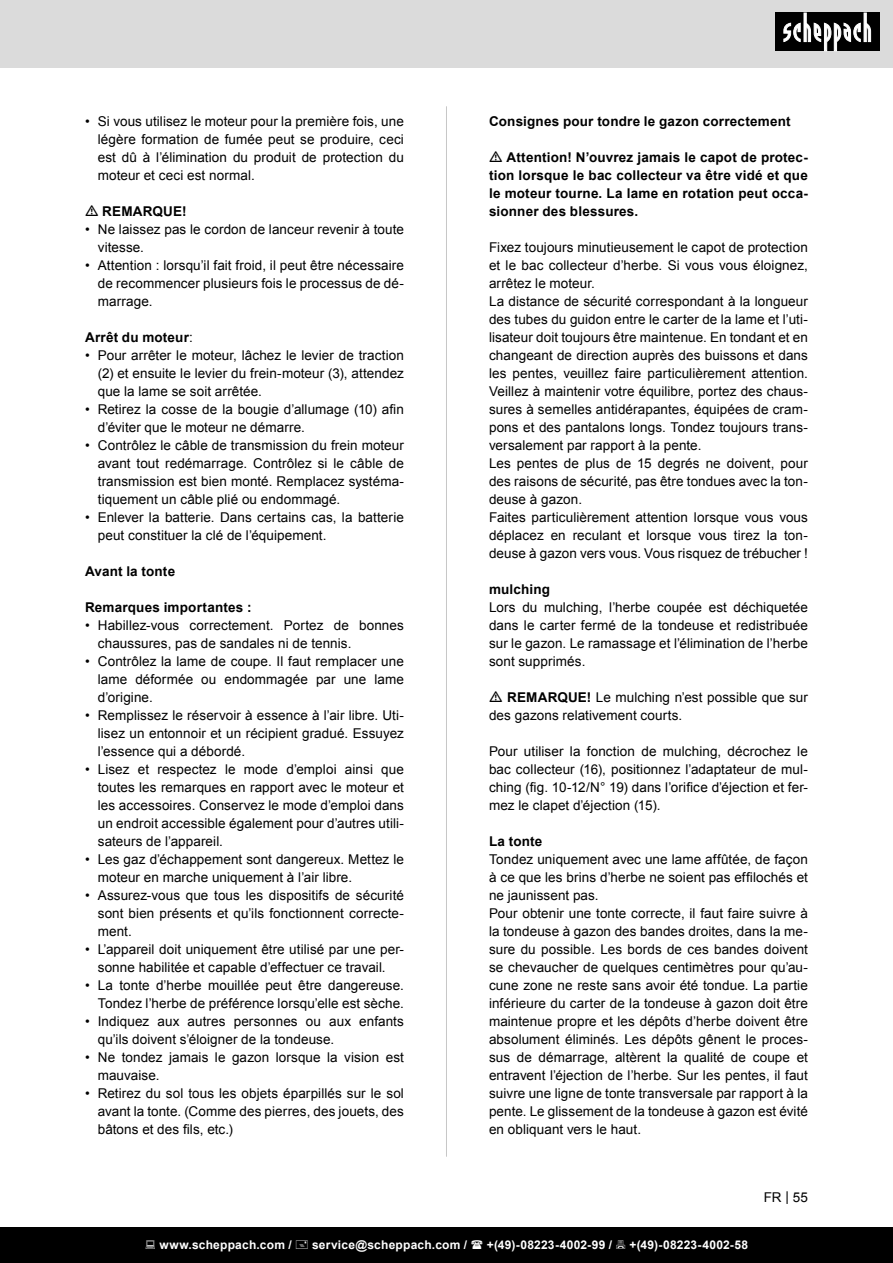
<style>
.page{position:relative;width:893px;height:1263px;background:#fff}
.page>*{position:absolute;margin:0;border:0;box-sizing:border-box;transform-origin:0 0}
.t1{font:13.5px/18px "Arial";letter-spacing:.005em;color:#000;text-align:justify}
.t2{font:700 13.5px/18px "Arial";letter-spacing:.015em;color:#000;text-align:justify}
.t3{font:700 12px "Arial";letter-spacing:.02em;color:#fff}
.s1{font-weight:400}
.s2{font-weight:700}
</style>
<div class="page">
<div style="left:0;top:0;width:893px;height:67px;background:#dbdbdb"></div>
<div style="left:0;top:1227px;width:893px;height:36px;background:#000"></div>
<div style="left:775px;top:13px;width:105px;height:38px;background:#000"></div>
<svg style="left:783px;top:13px;width:88px;height:38px"></svg>
<hr style="left:446px;top:106px;width:1px;height:1051px;background:#c7c7c7">
<p class="t1" style="left:98px;top:112px;width:308px;text-indent:-13px">• Si vous utilisez le moteur pour la première fois, une légère formation de fumée peut se produire, ceci est dû à l’élimination du produit de protection du moteur et ceci est normal.</p>
<p class="t2" style="left:102px;top:203px;width:86px">REMARQUE!</p>
<p class="t1" style="left:98px;top:220px;width:308px;text-indent:-13px">• Ne laissez pas le cordon de lanceur revenir à toute vitesse.</p>
<p class="t1" style="left:98px;top:256px;width:308px;text-indent:-13px">• Attention : lorsqu’il fait froid, il peut être nécessaire de recommencer plusieurs fois le processus de dé&shy;marrage.</p>
<p class="t2" style="left:85px;top:329px;width:109px">Arrêt du moteur<span class="s1">:</span></p>
<p class="t1" style="left:98px;top:346px;width:308px;text-indent:-13px">• Pour arrêter le moteur, lâchez le levier de traction (2) et ensuite le levier du frein-moteur (3), attendez que la lame se soit arrêtée.</p>
<p class="t1" style="left:98px;top:400px;width:308px;text-indent:-13px">• Retirez la cosse de la bougie d’allumage (10) afin d’éviter que le moteur ne démarre.</p>
<p class="t1" style="left:98px;top:436px;width:308px;text-indent:-13px">• Contrôlez le câble de transmission du frein moteur avant tout redémarrage. Contrôlez si le câble de transmission est bien monté. Remplacez systéma&shy;tiquement un câble plié ou endommagé.</p>
<p class="t1" style="left:98px;top:508px;width:308px;text-indent:-13px">• Enlever la batterie. Dans certains cas, la batterie peut constituer la clé de l’équipement.</p>
<p class="t2" style="left:85px;top:563px;width:92px">Avant la tonte</p>
<p class="t2" style="left:85px;top:599px;width:168px">Remarques importantes :</p>
<p class="t1" style="left:98px;top:616px;width:308px;text-indent:-13px">• Habillez-vous correctement. Portez de bonnes chaussures, pas de sandales ni de tennis.</p>
<p class="t1" style="left:98px;top:652px;width:308px;text-indent:-13px">• Contrôlez la lame de coupe. Il faut remplacer une lame déformée ou endommagée par une lame d’origine.</p>
<p class="t1" style="left:98px;top:706px;width:308px;text-indent:-13px">• Remplissez le réservoir à essence à l’air libre. Uti&shy;lisez un entonnoir et un récipient gradué. Essuyez l’essence qui a débordé.</p>
<p class="t1" style="left:98px;top:760px;width:308px;text-indent:-13px">• Lisez et respectez le mode d’emploi ainsi que toutes les remarques en rapport avec le moteur et les accessoires. Conservez le mode d’emploi dans un endroit accessible également pour d’autres utili&shy;sateurs de l’appareil.</p>
<p class="t1" style="left:98px;top:850px;width:308px;text-indent:-13px">• Les gaz d’échappement sont dangereux. Mettez le moteur en marche uniquement à l’air libre.</p>
<p class="t1" style="left:98px;top:886px;width:308px;text-indent:-13px">• Assurez-vous que tous les dispositifs de sécurité sont bien présents et qu’ils fonctionnent correcte&shy;ment.</p>
<p class="t1" style="left:85px;top:940px;width:320px;text-align:center">• L’appareil doit uniquement être utilisé par une per&shy;sonne habilitée et capable d’effectuer ce travail.</p>
<p class="t1" style="left:85px;top:976px;width:320px;text-align:right">• La tonte d’herbe mouillée peut être dangereuse.<br>Tondez l’herbe de préférence lorsqu’elle est sèche.</p>
<p class="t1" style="left:98px;top:1012px;width:308px;text-indent:-13px">• Indiquez aux autres personnes ou aux enfants qu’ils doivent s’éloigner de la tondeuse.</p>
<p class="t1" style="left:98px;top:1048px;width:308px;text-indent:-13px">• Ne tondez jamais le gazon lorsque la vision est mauvaise.</p>
<p class="t1" style="left:98px;top:1084px;width:308px;text-indent:-13px">• Retirez du sol tous les objets éparpillés sur le sol avant la tonte. (Comme des pierres, des jouets, des bâtons et des fils, etc.)</p>
<p class="t2" style="left:489px;top:113px;width:303px">Consignes pour tondre le gazon correctement</p>
<p class="t2" style="left:489px;top:149px;width:320px;text-indent:18px">Attention! N’ouvrez jamais le capot de protec&shy;tion lorsque le bac collecteur va être vidé et que le moteur tourne. La lame en rotation peut occa&shy;sionner des blessures.</p>
<p class="t1" style="left:489px;top:238px;width:320px">Fixez toujours minutieusement le capot de protection et le bac collecteur d’herbe. Si vous vous éloignez, arrêtez le moteur.</p>
<p class="t1" style="left:489px;top:292px;width:320px">La distance de sécurité correspondant à la longueur des tubes du guidon entre le carter de la lame et l’uti&shy;lisateur doit toujours être maintenue. En tondant et en changeant de direction auprès des buissons et dans les pentes, veuillez faire particulièrement attention.<br>Veillez à maintenir votre équilibre, portez des chaus&shy;sures à semelles antidérapantes, équipées de cram&shy;pons et des pantalons longs. Tondez toujours trans&shy;versalement par rapport à la pente.</p>
<p class="t1" style="left:489px;top:454px;width:320px">Les pentes de plus de 15 degrés ne doivent, pour des raisons de sécurité, pas être tondues avec la ton&shy;deuse à gazon.</p>
<p class="t1" style="left:489px;top:508px;width:320px">Faites particulièrement attention lorsque vous vous déplacez en reculant et lorsque vous tirez la ton&shy;deuse à gazon vers vous. Vous risquez de trébucher !</p>
<p class="t2" style="left:489px;top:581px;width:62px">mulching</p>
<p class="t1" style="left:489px;top:598px;width:320px">Lors du mulching, l’herbe coupée est déchiquetée dans le carter fermé de la tondeuse et redistribuée sur le gazon. Le ramassage et l’élimination de l’herbe sont supprimés.</p>
<p class="t1" style="left:489px;top:688px;width:320px;text-indent:18px"><span class="s2">REMARQUE!</span> Le mulching n’est possible que sur des gazons relativement courts.</p>
<p class="t1" style="left:489px;top:742px;width:320px">Pour utiliser la fonction de mulching, décrochez le bac collecteur (16), positionnez lʼadaptateur de mul&shy;ching (fig. 10-12/N° 19) dans lʼorifice dʼéjection et fer&shy;mez le clapet dʼéjection (15).</p>
<p class="t2" style="left:489px;top:833px;width:55px">La tonte</p>
<p class="t1" style="left:489px;top:850px;width:320px">Tondez uniquement avec une lame affûtée, de façon à ce que les brins d’herbe ne soient pas effilochés et ne jaunissent pas.</p>
<p class="t1" style="left:489px;top:904px;width:320px">Pour obtenir une tonte correcte, il faut faire suivre à la tondeuse à gazon des bandes droites, dans la me&shy;sure du possible. Les bords de ces bandes doivent se chevaucher de quelques centimètres pour qu’au&shy;cune zone ne reste sans avoir été tondue. La partie inférieure du carter de la tondeuse à gazon doit être maintenue propre et les dépôts d’herbe doivent être absolument éliminés. Les dépôts gênent le proces&shy;sus de démarrage, altèrent la qualité de coupe et entravent l’éjection de l’herbe. Sur les pentes, il faut suivre une ligne de tonte transversale par rapport à la pente. Le glissement de la tondeuse à gazon est évité en obliquant vers le haut.</p>
<p class="t1" style="left:764px;top:1188px;width:46px">FR | 55</p>
<p class="t3" style="left:159px;top:1236px;width:134px">www.scheppach.com /</p>
<p class="t3" style="left:312px;top:1236px;width:157px">service@scheppach.com /</p>
<p class="t3" style="left:487px;top:1236px;width:127px">+(49)-08223-4002-99 /</p>
<p class="t3" style="left:629px;top:1236px;width:120px">+(49)-08223-4002-58</p>
</div>
